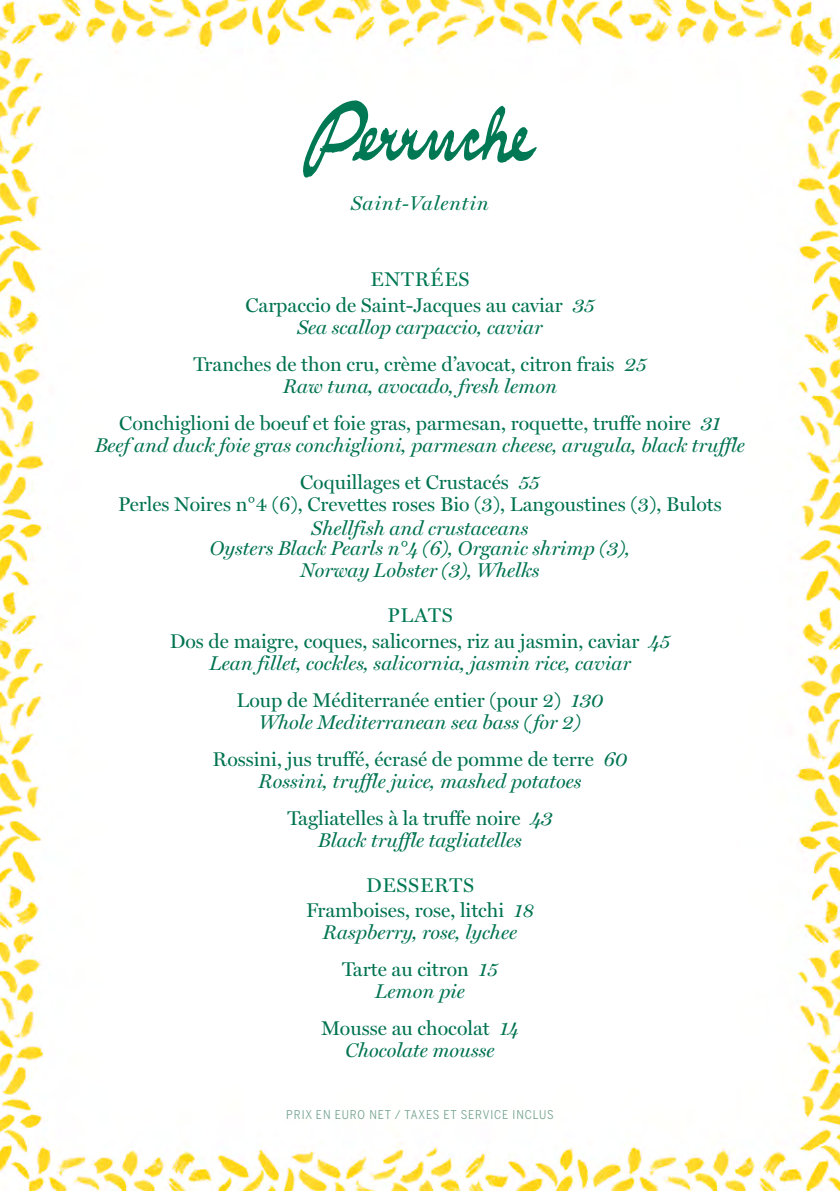
<style>
.page{position:relative;width:840px;height:1191px;background:#fff}
.page>*{position:absolute;margin:0;border:0;box-sizing:border-box;transform-origin:0 0}
.t1{font:20px/25.6px "Miller Display Roman";color:#007350;text-align:center}
.t2{font:italic 20px/20px "Miller Display";color:#007350;text-align:center}
.t3{font:italic 20px "Miller Display";letter-spacing:.04em;color:#007853}
.t4{font:12px "Benton Sans Condensed";letter-spacing:.075em;color:#71a08f}
.s1{color:#007853}
.s2{font-family:"Miller Display";font-style:italic}
</style>
<div class="page">
<img style="left:0;top:0;width:839px;height:1191px">
<svg style="left:303px;top:100px;width:233px;height:78px"></svg>
<p class="t3" style="left:351px;top:191px;width:139px">Saint-Valentin</p>
<p class="t1" style="left:245px;top:266px;width:350px"><span class="s1">ENTRÉES<br></span>Carpaccio de Saint-Jacques au caviar <span class="s2">35</span></p>
<p class="t2" style="left:297px;top:317px;width:246px">Sea scallop carpaccio, caviar</p>
<p class="t1" style="left:193px;top:351px;width:454px">Tranches de thon cru, crème d’avocat, citron frais <span class="s2">25</span></p>
<p class="t2" style="left:283px;top:376px;width:275px">Raw tuna, avocado, fresh lemon</p>
<p class="t1" style="left:119px;top:410px;width:602px">Conchiglioni de boeuf et foie gras, parmesan, roquette, truffe noire <span class="s2">31</span></p>
<p class="t2" style="left:95px;top:435px;width:651px">Beef and duck foie gras conchiglioni, parmesan cheese, arugula, black truffle</p>
<p class="t1" style="left:118px;top:471px;width:604px;line-height:22px">Coquillages et Crustacés <span class="s2">55<br></span>Perles Noires n°4 (6), Crevettes roses Bio (3), Langoustines (3), Bulots</p>
<p class="t2" style="left:210px;top:518px;width:421px">Shellfish and crustaceans<br>Oysters Black Pearls n°4 (6), Organic shrimp (3),</p>
<p class="t2" style="left:300px;top:560px;width:240px">Norway Lobster (3), Whelks</p>
<p class="t1" style="left:170px;top:602px;width:502px"><span class="s1">PLATS<br></span>Dos de maigre, coques, salicornes, riz au jasmin, caviar <span class="s2">45</span></p>
<p class="t2" style="left:209px;top:652px;width:422px">Lean fillet, cockles, salicornia, jasmin rice, caviar</p>
<p class="t1" style="left:236px;top:687px;width:368px">Loup de Méditerranée entier (pour 2) <span class="s2">130</span></p>
<p class="t2" style="left:259px;top:711px;width:323px">Whole Mediterranean sea bass ( for 2)</p>
<p class="t1" style="left:212px;top:746px;width:416px">Rossini, jus truffé, écrasé de pomme de terre <span class="s2">60</span></p>
<p class="t2" style="left:258px;top:770px;width:324px">Rossini, truffle juice, mashed potatoes</p>
<p class="t1" style="left:287px;top:805px;width:266px">Tagliatelles à la truffe noire <span class="s2">43</span></p>
<p class="t2" style="left:318px;top:829px;width:205px">Black truffle tagliatelles</p>
<p class="t1" style="left:306px;top:872px;width:229px"><span class="s1">DESSERTS<br></span>Framboises, rose, litchi <span class="s2">18</span></p>
<p class="t2" style="left:323px;top:922px;width:195px">Raspberry, rose, lychee</p>
<p class="t1" style="left:342px;top:956px;width:157px">Tarte au citron <span class="s2">15</span></p>
<p class="t2" style="left:375px;top:981px;width:91px">Lemon pie</p>
<p class="t1" style="left:321px;top:1015px;width:199px">Mousse au chocolat <span class="s2">14</span></p>
<p class="t2" style="left:345px;top:1040px;width:150px">Chocolate mousse</p>
<p class="t4" style="left:286px;top:1107px;width:269px">PRIX EN EURO NET / TAXES ET SERVICE INCLUS</p>
</div>
